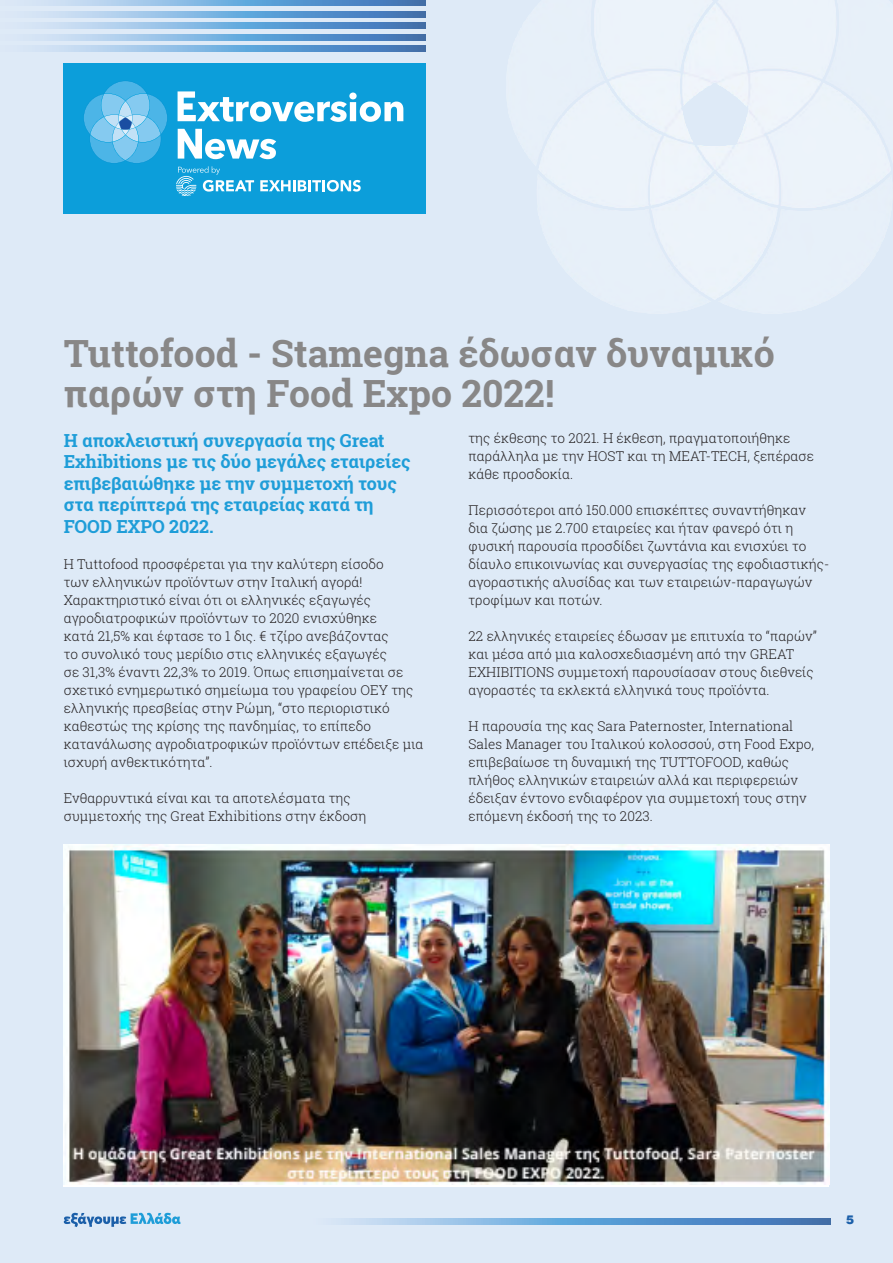
<style>
.page{position:relative;width:893px;height:1263px;background:#deeaf7}
.page>*{position:absolute;margin:0;border:0;box-sizing:border-box;transform-origin:0 0}
.t1{font:700 37.5px/40.5px "Roboto Slab";color:#888787}
.t2{font:700 18px/21.6px "Roboto Slab";letter-spacing:-.005em;color:#1e9dd8}
.t3{font:300 13.5px/18px "Roboto Slab";letter-spacing:.005em;color:#231f20}
.t4{font:900 12px "UB Helvetica";color:#1b5fa9}
</style>
<div class="page">
<svg style="left:41px;top:0;width:385px;height:6px;background:#7aabd9"></svg>
<svg style="left:41px;top:23px;width:385px;height:6px;background:#7aabd9"></svg>
<svg style="left:40px;top:46px;width:386px;height:5px;background:#7aabd9"></svg>
<svg style="left:41px;top:11px;width:385px;height:6px;background:#7aabd9"></svg>
<svg style="left:40px;top:34px;width:386px;height:6px;background:#7aabd9"></svg>
<svg style="left:64px;top:1213px;width:117px;height:14px"></svg>
<svg style="left:341px;top:1219px;width:490px;height:5px;background:#72a5d6"></svg>
<div style="left:64px;top:64px;width:362px;height:150px;background:#0c9eda"></div>
<svg style="left:260px;top:180px;width:101px;height:12px"></svg>
<svg style="left:178px;top:91px;width:225px;height:31px"></svg>
<svg style="left:178px;top:129px;width:98px;height:30px"></svg>
<svg style="left:84px;top:81px;width:83px;height:82px"></svg>
<svg style="left:176px;top:166px;width:78px;height:30px"></svg>
<img style="left:64px;top:844px;width:765px;height:340px">
<img style="left:539px;top:0;width:352px;height:300px">
<h1 class="t1" style="left:64px;top:333px;width:712px">Tuttofood - Stamegna έδωσαν δυναμικό παρών στη Food Expo 2022!</h1>
<h2 class="t2" style="left:64px;top:429px;width:348px">Η αποκλειστική συνεργασία της Great Exhibitions με τις δύο μεγάλες εταιρείες επιβεβαιώθηκε με την συμμετοχή τους στα περίπτερά της εταιρείας κατά τη FOOD EXPO 2022.</h2>
<p class="t3" style="left:64px;top:555px;width:361px">Η Tuttofood προσφέρεται για την καλύτερη είσοδο<br>των ελληνικών προϊόντων στην Ιταλική αγορά!<br>Χαρακτηριστικό είναι ότι οι ελληνικές εξαγωγές αγροδιατροφικών προϊόντων το 2020 ενισχύθηκε<br>κατά 21,5% και έφτασε το 1 δις. € τζίρο ανεβάζοντας<br>το συνολικό τους μερίδιο στις ελληνικές εξαγωγές<br>σε 31,3% έναντι 22,3% το 2019. Όπως επισημαίνεται σε σχετικό ενημερωτικό σημείωμα του γραφείου ΟΕΥ της ελληνικής πρεσβείας στην Ρώμη, “στο περιοριστικό καθεστώς της κρίσης της πανδημίας, το επίπεδο κατανάλωσης αγροδιατροφικών προϊόντων επέδειξε μια ισχυρή ανθεκτικότητα”.</p>
<p class="t3" style="left:64px;top:789px;width:304px">Ενθαρρυντικά είναι και τα αποτελέσματα της συμμετοχής της Great Exhibitions στην έκδοση</p>
<p class="t3" style="left:468px;top:429px;width:347px">της έκθεσης το 2021. Η έκθεση, πραγματοποιήθηκε παράλληλα με την HOST και τη MEAT-TECH, ξεπέρασε κάθε προσδοκία.</p>
<p class="t3" style="left:468px;top:501px;width:362px">Περισσότεροι από 150.000 επισκέπτες συναντήθηκαν<br>δια ζώσης με 2.700 εταιρείες και ήταν φανερό ότι η φυσική παρουσία προσδίδει ζωντάνια και ενισχύει το δίαυλο επικοινωνίας και συνεργασίας της εφοδιαστικής&shy;αγοραστικής αλυσίδας και των εταιρειών-παραγωγών τροφίμων και ποτών.</p>
<p class="t3" style="left:468px;top:627px;width:350px">22 ελληνικές εταιρείες έδωσαν με επιτυχία το “παρών” και μέσα από μια καλοσχεδιασμένη από την GREAT EXHIBITIONS συμμετοχή παρουσίασαν στους διεθνείς αγοραστές τα εκλεκτά ελληνικά τους προϊόντα.</p>
<p class="t3" style="left:468px;top:717px;width:347px">Η παρουσία της κας Sara Paternoster, International Sales Manager του Ιταλικού κολοσσού, στη Food Expo, επιβεβαίωσε τη δυναμική της TUTTOFOOD, καθώς πλήθος ελληνικών εταιρειών αλλά και περιφερειών έδειξαν έντονο ενδιαφέρον για συμμετοχή τους στην επόμενη έκδοσή της το 2023.</p>
<p class="t4" style="left:846px;top:1212px;width:10px">5</p>
</div>
